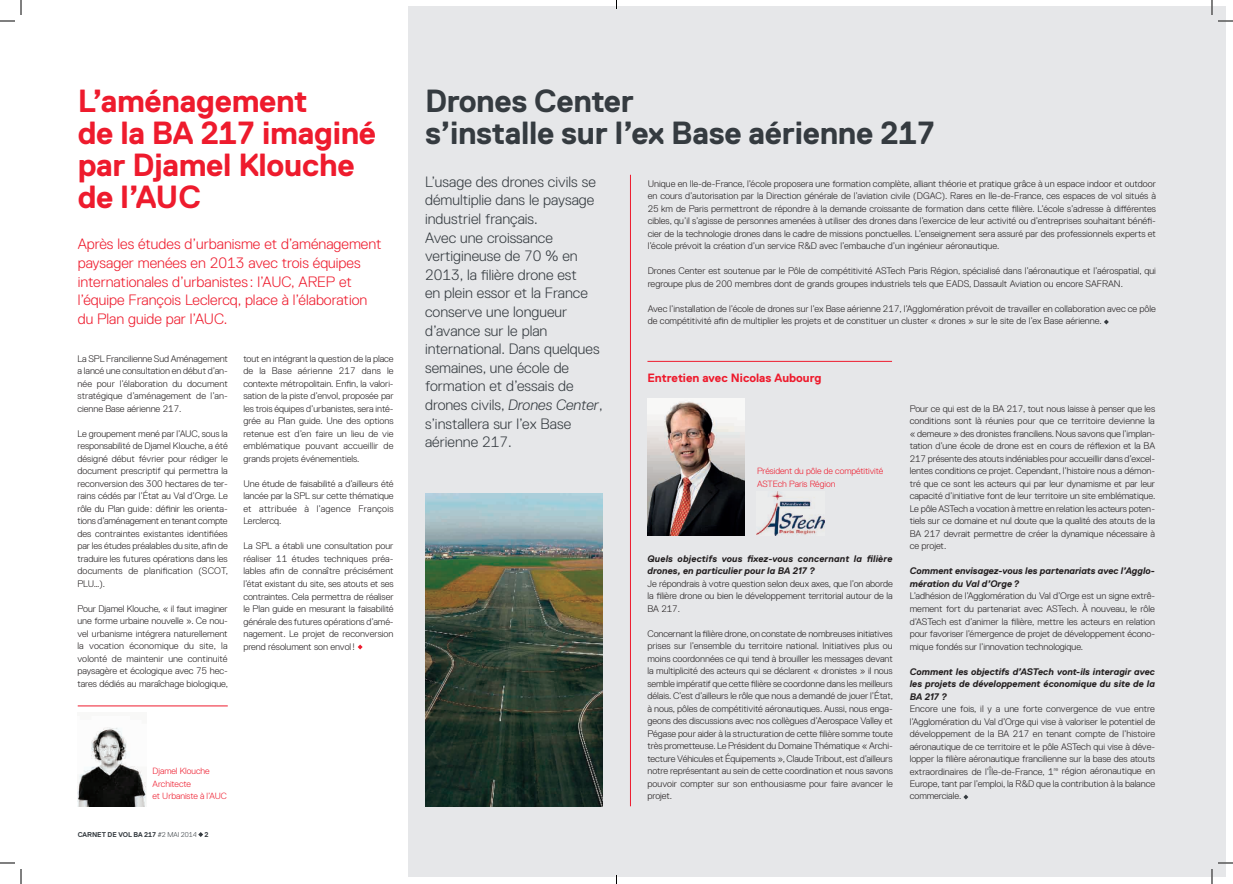
<style>
.page{position:relative;width:1233px;height:884px;background:#fff}
.page>*{position:absolute;margin:0;border:0;box-sizing:border-box;transform-origin:0 0}
.t1{font:700 32px/32px "Replica Pro";letter-spacing:-.01em;color:#ee1b2d}
.t2{font:700 32px/32px "Replica Pro";letter-spacing:-.01em;color:#353b40}
.t3{font:300 15px/18.6px "Replica Pro";color:#353b40}
.t4{font:300 15px/18.6px "Replica Pro";color:#ee1b2d}
.t5{font:700 12px "Replica Pro";letter-spacing:-.005em;color:#ee1b2d}
.t6{font:300 9.5px/12.5px "Replica Pro";color:#231f20;text-align:justify}
.t7{font:italic 700 9.5px/12.5px "Replica Pro";color:#231f20}
.t8{font:300 9px/12.5px "Replica Pro";letter-spacing:-.005em;color:#ee1b2d}
.t9{font:700 7px "Replica Pro";color:#353b40}
.s1{font-weight:300}
.s2{font-style:italic}
</style>
<div class="page">
<svg style="left:198px;top:832px;width:5px;height:5px"></svg>
<div style="left:409px;top:7px;width:817px;height:870px;background:#e6e7e9"></div>
<svg style="left:358px;top:645px;width:4px;height:4px"></svg>
<hr style="left:630px;top:175px;width:1px;height:631px;background:#ee1b2d">
<hr style="left:647px;top:361px;width:245px;height:1px;background:#ee1b2d">
<svg style="left:1104px;top:320px;width:4px;height:4px"></svg>
<svg style="left:963px;top:795px;width:5px;height:4px"></svg>
<img style="left:647px;top:399px;width:97px;height:136px">
<img style="left:78px;top:727px;width:68px;height:79px">
<hr style="left:78px;top:706px;width:150px;height:1px;background:#ee1b2d">
<img style="left:756px;top:491px;width:68px;height:44px">
<img style="left:425px;top:494px;width:177px;height:312px">
<svg style="left:1218px;top:20px;width:15px;height:2px"></svg>
<svg style="left:1218px;top:862px;width:15px;height:2px"></svg>
<svg style="left:0;top:0;width:22px;height:22px"></svg>
<svg style="left:0;top:862px;width:22px;height:22px"></svg>
<svg style="left:1211px;top:0;width:1px;height:15px"></svg>
<svg style="left:1211px;top:869px;width:1px;height:15px"></svg>
<h1 class="t1" style="left:78px;top:85px;width:300px">L’aménagement<br>de la BA 217 imaginé par Djamel Klouche de l’AUC</h1>
<h2 class="t4" style="left:78px;top:235px;width:305px">Après les études d’urbanisme et d’aménagement paysager menées en 2013 avec trois équipes internationales d’urbanistes : l’AUC, AREP et l’équipe François Leclercq, place à l’élaboration du Plan guide par l’AUC.</h2>
<p class="t6" style="left:77px;top:352px;width:152px">La SPL Francilienne Sud Aménagement a lancé une consultation en début d’an&shy;née pour l’élaboration du document stratégique d’aménagement de l’an&shy;cienne Base aérienne 217.</p>
<p class="t6" style="left:77px;top:427px;width:152px">Le groupement mené par l’AUC, sous la responsabilité de Djamel Klouche, a été désigné début février pour rédiger le document prescriptif qui permettra la reconversion des 300 hectares de ter&shy;rains cédés par l’État au Val d’Orge. Le rôle du Plan guide: définir les orienta&shy;tions d’aménagement en tenant compte des contraintes existantes identifiées par les études préalables du site, afin de traduire les futures opérations dans les documents de planification (SCOT, PLU…).</p>
<p class="t6" style="left:77px;top:602px;width:152px">Pour Djamel Klouche, « il faut imaginer une forme urbaine nouvelle ». Ce nou&shy;vel urbanisme intégrera naturellement la vocation économique du site, la volonté de maintenir une continuité paysagère et écologique avec 75 hec&shy;tares dédiés au maraîchage biologique,</p>
<p class="t6" style="left:243px;top:352px;width:152px">tout en intégrant la question de la place de la Base aérienne 217 dans le contexte métropolitain. Enfin, la valori&shy;sation de la piste d’envol, proposée par les trois équipes d’urbanistes, sera inté&shy;grée au Plan guide. Une des options retenue est d’en faire un lieu de vie emblématique pouvant accueillir de grands projets événementiels.</p>
<p class="t6" style="left:243px;top:477px;width:152px">Une étude de faisabilité a d’ailleurs été lancée par la SPL sur cette thématique et attribuée à l’agence François Lerclercq.</p>
<p class="t6" style="left:243px;top:540px;width:152px">La SPL a établi une consultation pour réaliser 11 études techniques préa&shy;lables afin de connaître précisément l’état existant du site, ses atouts et ses contraintes. Cela permettra de réaliser le Plan guide en mesurant la faisabilité générale des futures opérations d’amé&shy;nagement. Le projet de reconversion prend résolument son envol!</p>
<p class="t8" style="left:153px;top:765px;width:76px">Djamel Klouche<br>Architecte<br>et Urbaniste à l’AUC</p>
<p class="t9" style="left:78px;top:831px;width:132px">CARNET DE VOL BA 217 <span class="s1">#2 MAI 2014</span> 2</p>
<h1 class="t2" style="left:425px;top:85px;width:512px">Drones Center<br>s’installe sur l’ex Base aérienne 217</h1>
<p class="t3" style="left:425px;top:172px;width:179px">L’usage des drones civils se démultiplie dans le paysage industriel français.<br>Avec une croissance vertigineuse de 70 % en<br>2013, la filière drone est<br>en plein essor et la France conserve une longueur d’avance sur le plan international. Dans quelques semaines, une école de formation et d’essais de drones civils, <span class="s2">Drones Center</span>, s’installera sur l’ex Base aérienne 217.</p>
<p class="t6" style="left:647px;top:177px;width:510px">Unique en Ile-de-France, l’école proposera une formation complète, alliant théorie et pratique grâce à un espace indoor et outdoor en cours d’autorisation par la Direction générale de l’aviation civile (DGAC). Rares en Ile-de-France, ces espaces de vol situés à 25 km de Paris permettront de répondre à la demande croissante de formation dans cette filière. L’école s’adresse à différentes cibles, qu’il s’agisse de personnes amenées à utiliser des drones dans l’exercice de leur activité ou d’entreprises souhaitant bénéfi&shy;cier de la technologie drones dans le cadre de missions ponctuelles. L’enseignement sera assuré par des professionnels experts et l’école prévoit la création d’un service R&amp;D avec l’embauche d’un ingénieur aéronautique.</p>
<p class="t6" style="left:647px;top:265px;width:510px">Drones Center est soutenue par le Pôle de compétitivité ASTech Paris Région, spécialisé dans l’aéronautique et l’aérospatial, qui regroupe plus de 200 membres dont de grands groupes industriels tels que EADS, Dassault Aviation ou encore SAFRAN.</p>
<p class="t6" style="left:647px;top:302px;width:510px">Avec l’installation de l’école de drones sur l’ex Base aérienne 217, l’Agglomération prévoit de travailler en collaboration avec ce pôle de compétitivité afin de multiplier les projets et de constituer un cluster « drones » sur le site de l’ex Base aérienne.</p>
<p class="t5" style="left:647px;top:371px;width:176px">Entretien avec Nicolas Aubourg</p>
<p class="t6" style="left:909px;top:402px;width:247px">Pour ce qui est de la BA 217, tout nous laisse à penser que les conditions sont là réunies pour que ce territoire devienne la « demeure » des dronistes franciliens. Nous savons que l’implan&shy;tation d’une école de drone est en cours de réflexion et la BA 217 présente des atouts indéniables pour accueillir dans d’excel&shy;lentes conditions ce projet. Cependant, l’histoire nous a démon&shy;tré que ce sont les acteurs qui par leur dynamisme et par leur capacité d’initiative font de leur territoire un site emblématique.<br>Le pôle ASTech a vocation à mettre en relation les acteurs poten&shy;tiels sur ce domaine et nul doute que la qualité des atouts de la BA 217 devrait permettre de créer la dynamique nécessaire à ce projet.</p>
<p class="t7" style="left:909px;top:565px;width:247px">Comment envisagez-vous les partenariats avec l’Agglo&shy;mération du Val d’Orge ?</p>
<p class="t6" style="left:909px;top:590px;width:247px">L’adhésion de l’Agglomération du Val d’Orge est un signe extrê&shy;mement fort du partenariat avec ASTech. À nouveau, le rôle d’ASTech est d’animer la filière, mettre les acteurs en relation pour favoriser l’émergence de projet de développement écono&shy;mique fondés sur l’innovation technologique.</p>
<p class="t7" style="left:909px;top:665px;width:247px;text-align:justify">Comment les objectifs d’ASTech vont-ils interagir avec les projets de développement économique du site de la BA 217 ?</p>
<p class="t6" style="left:909px;top:702px;width:247px">Encore une fois, il y a une forte convergence de vue entre l’Agglomération du Val d’Orge qui vise à valoriser le potentiel de développement de la BA 217 en tenant compte de l’histoire aéronautique de ce territoire et le pôle ASTech qui vise à déve&shy;lopper la filière aéronautique francilienne sur la base des atouts extraordinaires de l’Île-de-France, 1<sup>re</sup> région aéronautique en Europe, tant par l’emploi, la R&amp;D que la contribution à la balance commerciale.</p>
<p class="t8" style="left:757px;top:465px;width:128px">Président du pôle de compétitivité<br>ASTEch Paris Région</p>
<p class="t7" style="left:647px;top:552px;width:247px">Quels objectifs vous fixez-vous concernant la filière drones, en particulier pour la BA 217 ?</p>
<p class="t6" style="left:647px;top:577px;width:247px">Je répondrais à votre question selon deux axes, que l’on aborde la filière drone ou bien le développement territorial autour de la BA 217.</p>
<p class="t6" style="left:647px;top:627px;width:247px">Concernant la filière drone, on constate de nombreuses initiatives prises sur l’ensemble du territoire national. Initiatives plus ou moins coordonnées ce qui tend à brouiller les messages devant la multiplicité des acteurs qui se déclarent « dronistes » il nous semble impératif que cette filière se coordonne dans les meilleurs délais. C’est d’ailleurs le rôle que nous a demandé de jouer l’État, à nous, pôles de compétitivité aéronautiques. Aussi, nous enga&shy;geons des discussions avec nos collègues d’Aerospace Valley et Pégase pour aider à la structuration de cette filière somme toute très prometteuse. Le Président du Domaine Thématique « Archi&shy;tecture Véhicules et Équipements », Claude Tribout, est d’ailleurs notre représentant au sein de cette coordination et nous savons pouvoir compter sur son enthousiasme pour faire avancer le projet.</p>
</div>
